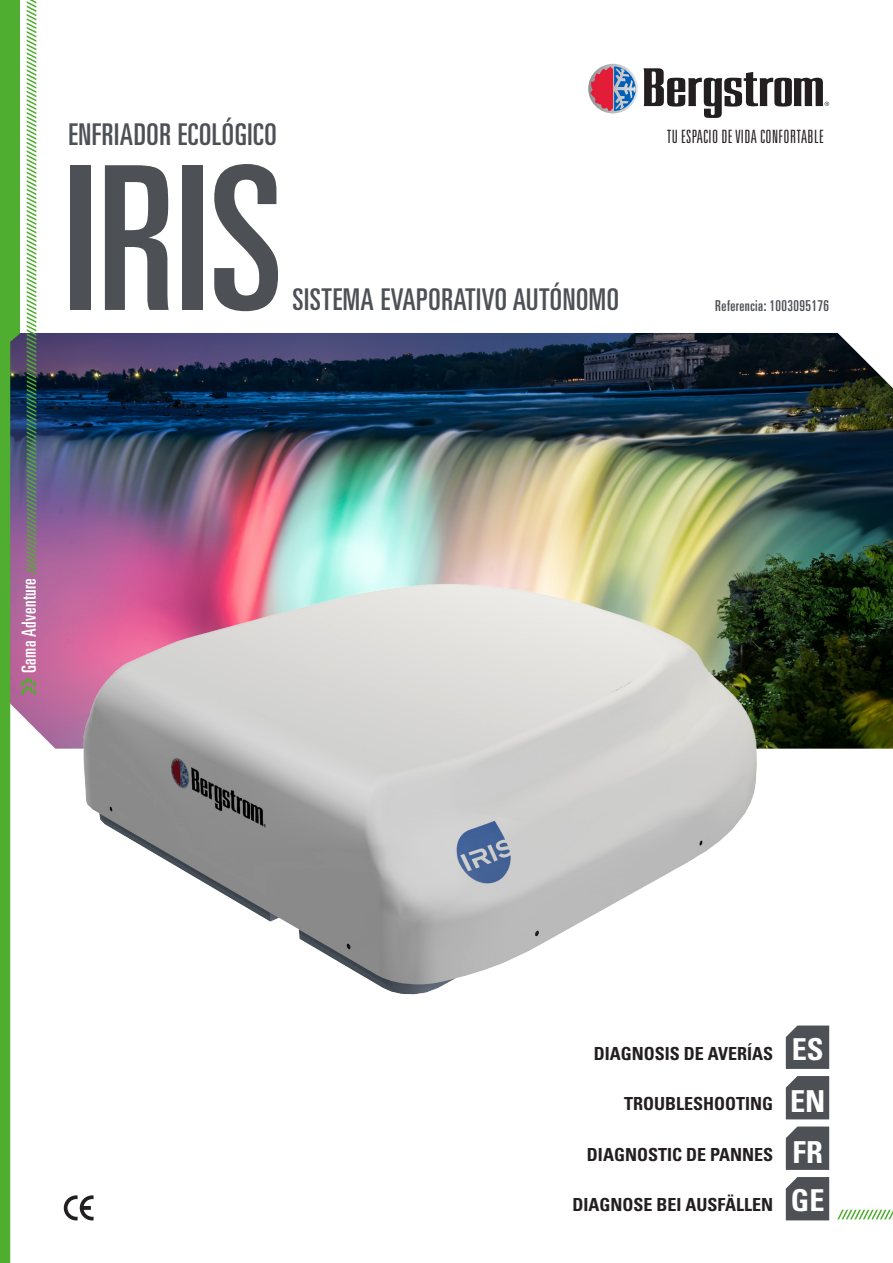
<style>
.page{position:relative;width:893px;height:1263px;background:#fff}
.page>*{position:absolute;margin:0;border:0;box-sizing:border-box;transform-origin:0 0}
.t1{font:ultra-condensed 200.4px "Univers LT Std";color:#4d5055}
.t2{font:700 condensed 30.3px "Univers LT Std";color:#fff}
.t3{font:ultra-condensed 30px "Univers LT Std";letter-spacing:.02em;color:#4d5055}
.t4{font:ultra-condensed 19.5px "Univers LT Std";letter-spacing:.02em;color:#fff}
.t5{font:300 ultra-condensed 18.3px "Univers LT Std";letter-spacing:.02em;color:#231f20}
.t6{font:700 condensed 18px "Univers LT Std";color:#231f20}
.t7{font:ultra-condensed 15px "Univers LT Std";letter-spacing:.03em;color:#4d5055}
</style>
<div class="page">
<img style="left:36px;top:333px;width:857px;height:416px">
<svg style="left:0;top:0;width:36px;height:1263px"></svg>
<img style="left:75px;top:576px;width:690px;height:419px">
<svg style="left:588px;top:64px;width:50px;height:49px"></svg>
<svg style="left:590px;top:66px;width:239px;height:52px"></svg>
<svg style="left:837px;top:1210px;width:56px;height:9px"></svg>
<svg style="left:64px;top:1195px;width:30px;height:25px"></svg>
<svg style="left:786px;top:1025px;width:43px;height:44px;background:#55585d"></svg>
<div style="left:786px;top:1076px;width:43px;height:43px;background:#4d5055"></div>
<svg style="left:786px;top:1126px;width:43px;height:44px;background:#55585d"></svg>
<div style="left:786px;top:1177px;width:43px;height:43px;background:#4d5055"></div>
<p class="t3" style="left:68px;top:117px;width:210px">ENFRIADOR ECOLÓGICO</p>
<p class="t1" style="left:64px;top:125px;width:221px">IRIS</p>
<p class="t3" style="left:293px;top:282px;width:328px">SISTEMA EVAPORATIVO AUTÓNOMO</p>
<p class="t5" style="left:667px;top:127px;width:159px">TU ESPACIO DE VIDA CONFORTABLE</p>
<p class="t7" style="left:715px;top:297px;width:115px">Referencia: 1003095176</p>
<p class="t4" style="left:18px;top:673px;width:96px;rotate:-90deg">Gama Adventure</p>
<p class="t6" style="left:594px;top:1042px;width:181px">DIAGNOSIS DE AVERÍAS</p>
<p class="t6" style="left:624px;top:1093px;width:151px">TROUBLESHOOTING</p>
<p class="t6" style="left:587px;top:1143px;width:188px">DIAGNOSTIC DE PANNES</p>
<p class="t6" style="left:572px;top:1194px;width:202px">DIAGNOSE BEI AUSFÄLLEN</p>
<p class="t2" style="left:792px;top:1030px;width:33px">ES</p>
<p class="t2" style="left:790px;top:1083px;width:37px">EN</p>
<p class="t2" style="left:793px;top:1133px;width:32px">FR</p>
<p class="t2" style="left:791px;top:1182px;width:35px">GE</p>
</div>
